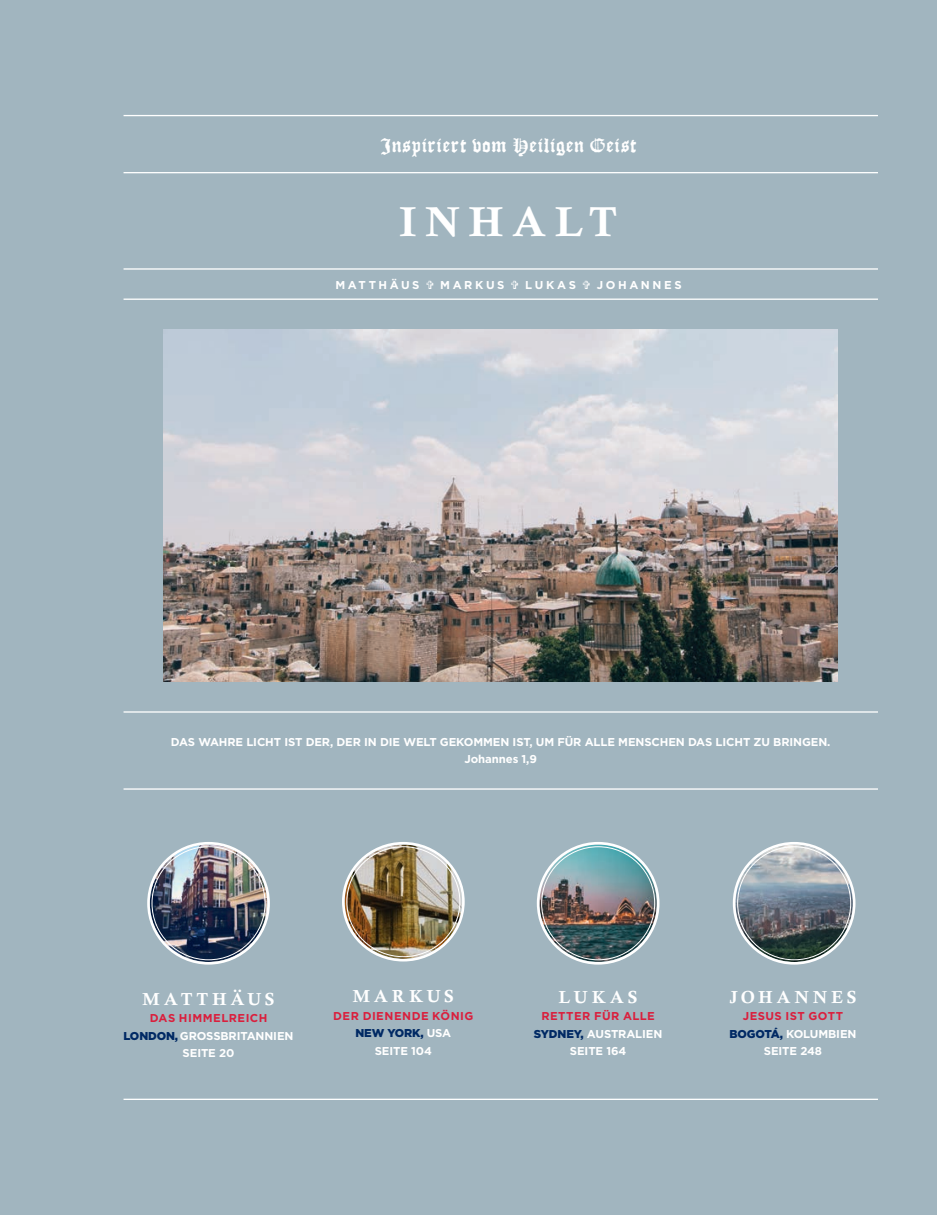
<style>
.page{position:relative;width:937px;height:1215px;background:#fff}
.page>*{position:absolute;margin:0;border:0;box-sizing:border-box;transform-origin:0 0}
.t1{font:700 42px "Calisto MT Pro";letter-spacing:.235em;color:#fff}
.t2{font:21px "JSL Blackletter";letter-spacing:.065em;color:#fff}
.t3{font:700 17.5px "Calisto MT Pro";letter-spacing:.23em;color:#fff}
.t4{font:700 11.38px/17.5px "Gotham";letter-spacing:-.01em;color:#fff;text-align:center}
.t5{font:700 11.38px/17.5px "Gotham";letter-spacing:.04em;color:#da1f3d;text-align:center}
.t6{font:700 11.38px "Gotham";letter-spacing:.225em;color:#fff}
.t7{font:700 11.38px "Gotham";letter-spacing:.23em;color:#fff}
.s1{color:#da1f3d}
.s2{font-weight:900;color:#002964}
.s3{color:#fff}
</style>
<div class="page">
<div style="left:0;top:0;width:936px;height:1214px;background:#a1b5bf"></div>
<hr style="left:123px;top:172px;width:754px;height:1px;background:#fff">
<hr style="left:123px;top:115px;width:754px;height:1px;background:#fff">
<hr style="left:123px;top:268px;width:754px;height:1px;background:#fff">
<hr style="left:123px;top:298px;width:754px;height:2px;background:#fff">
<hr style="left:123px;top:711px;width:754px;height:1px;background:#fff">
<hr style="left:123px;top:788px;width:754px;height:1px;background:#fff">
<img style="left:735px;top:844px;width:117px;height:117px;border-radius:59px">
<div style="left:732px;top:841px;width:123px;height:123px;border:3px solid #fff;border-radius:50%"></div>
<img style="left:539px;top:844px;width:118px;height:117px;border-radius:59px">
<div style="left:537px;top:841px;width:122px;height:123px;border:3px solid #fff;border-radius:50%"></div>
<img style="left:150px;top:844px;width:117px;height:117px;border-radius:59px">
<div style="left:147px;top:841px;width:123px;height:123px;border:3px solid #fff;border-radius:50%"></div>
<img style="left:344px;top:845px;width:118px;height:113px">
<div style="left:342px;top:841px;width:122px;height:120px;border:3px solid #fff;border-radius:50%"></div>
<hr style="left:123px;top:1098px;width:754px;height:1px;background:#fff">
<img style="left:164px;top:329px;width:673px;height:352px">
<h2 class="t2" style="left:381px;top:138px;width:257px">Inspiriert vom Heiligen Geist</h2>
<h1 class="t1" style="left:400px;top:196px;width:219px">INHALT</h1>
<p class="t6" style="left:335px;top:277px;width:86px">MATTHÄUS</p>
<p class="t4" style="left:440px;top:276px;width:66px">MARKUS</p>
<p class="t4" style="left:525px;top:276px;width:52px">LUKAS</p>
<p class="t7" style="left:596px;top:277px;width:86px">JOHANNES</p>
<p class="t4" style="left:171px;top:732px;width:661px">DAS WAHRE LICHT IST DER, DER IN DIE WELT GEKOMMEN IST, UM FÜR ALLE MENSCHEN DAS LICHT ZU BRINGEN.<br>Johannes 1,9</p>
<h3 class="t3" style="left:143px;top:987px;width:133px">MATTHÄUS</h3>
<p class="t4" style="left:123px;top:1009px;width:171px"><span class="s1">DAS HIMMELREICH<br></span><span class="s2">LONDON,</span> GROSSBRITANNIEN<br>SEITE 20</p>
<h3 class="t3" style="left:353px;top:985px;width:103px">MARKUS</h3>
<p class="t5" style="left:333px;top:1006px;width:142px">DER DIENENDE KÖNIG<br><span class="s2">NEW YORK,</span> <span class="s3">USA<br>SEITE 104</span></p>
<h3 class="t3" style="left:559px;top:986px;width:80px">LUKAS</h3>
<p class="t4" style="left:534px;top:1007px;width:130px"><span class="s1">RETTER FÜR ALLE<br></span><span class="s2">SYDNEY,</span> AUSTRALIEN<br>SEITE 164</p>
<h3 class="t3" style="left:729px;top:986px;width:129px">JOHANNES</h3>
<p class="t4" style="left:729px;top:1007px;width:129px"><span class="s1">JESUS IST GOTT<br></span><span class="s2">BOGOTÁ,</span> KOLUMBIEN<br>SEITE 248</p>
</div>
